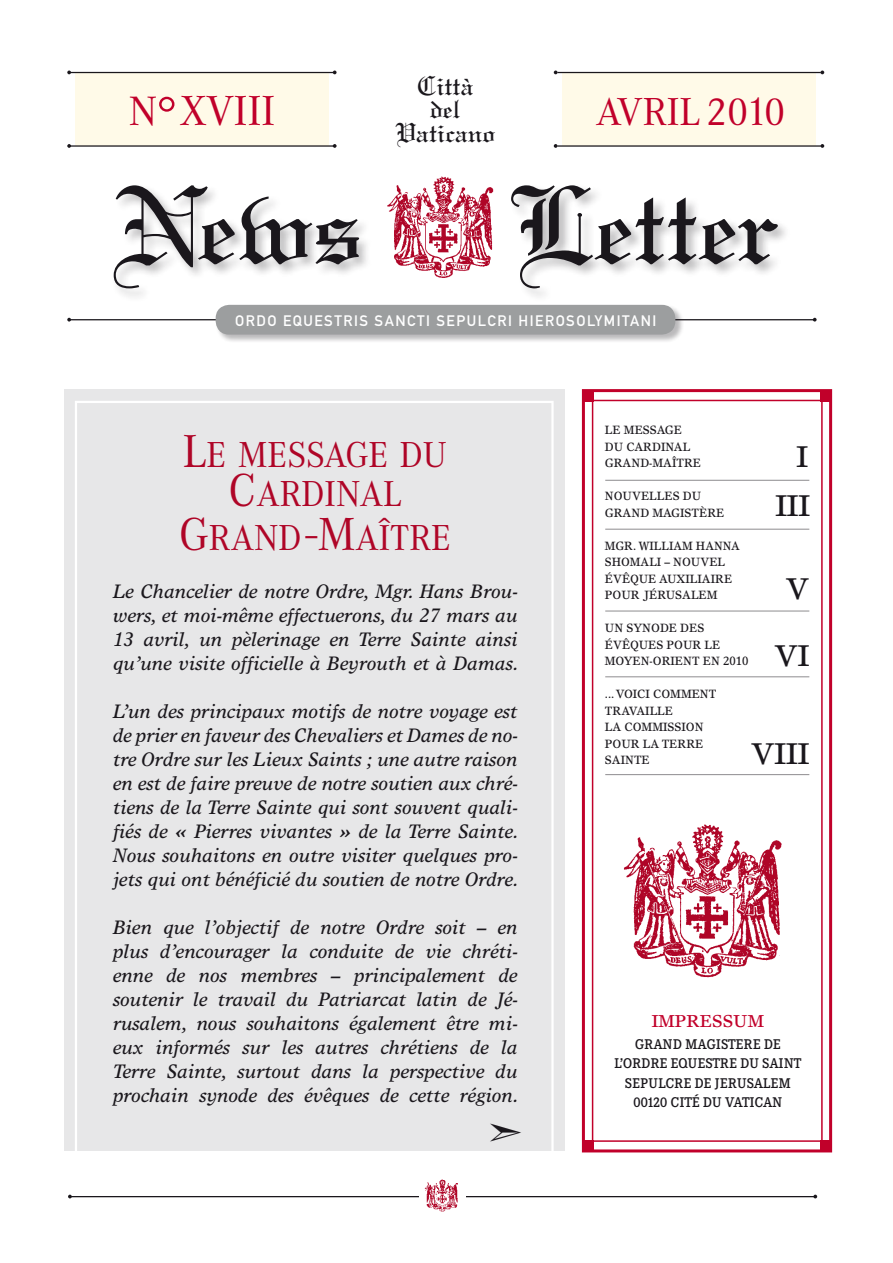
<style>
.page{position:relative;width:893px;height:1263px;background:#fff}
.page>*{position:absolute;margin:0;border:0;box-sizing:border-box;transform-origin:0 0}
.t1{font:117.15px "Linotext";color:#1a171c}
.t2{font:43.5px "Corporate A";color:#c1002a}
.t3{font:40.5px "Corporate A";color:#c1002a}
.t4{font:37.5px/39px "Corporate A";color:#af0527;text-align:center}
.t5{font:30px "Times Europa";color:#1a171c}
.t6{font:29.1px/23.5px "Linotext";color:#1a171c;text-align:center}
.t7{font:italic 19.5px/24px "Times Europa";color:#1a171c;text-align:justify}
.t8{font:17.25px "Times Europa";color:#c1002a}
.t9{font:15px "DIN Mittelschrift Std";letter-spacing:.1em;color:#fff}
.t10{font:500 13.8px "Corporate EBQ";letter-spacing:.03em;color:#1a171c;scale:.95 1}
.t11{font:500 13.8px "Corporate EBQ";letter-spacing:-.03em;color:#1a171c;scale:.95 1}
.t12{font:12px/16.5px "Times Europa";color:#1a171c;scale:.95 1}
.t13{font:12px/16.5px "Times Europa";color:#1a171c;scale:.94 1}
.s1{font-size:42.45px}
.s2{font-size:54.45px}
.s3{font-size:48px}
</style>
<div class="page">
<div style="left:64px;top:389px;width:501px;height:761px;background:#e7e7e8"></div>
<div style="left:592px;top:400px;width:231px;height:742px;background:#fff;border:2px solid #c1002a"></div>
<div style="left:582px;top:389px;width:250px;height:763px;border:3px solid #c1002a"></div>
<hr style="left:70px;top:1196px;width:746px;height:1px;background:#1a171c">
<div style="left:419px;top:1184px;width:47px;height:19px;background:#fff"></div>
<img style="left:424px;top:1179px;width:34px;height:33px">
<div style="left:75px;top:72px;width:253px;height:74px;background:#fffae8"></div>
<div style="left:563px;top:72px;width:253px;height:74px;background:#fffae8"></div>
<div style="left:112px;top:183px;width:679px;height:119px;background:#1a171c;opacity:.3"></div>
<div style="left:383px;top:169px;width:125px;height:121px;background:#fff"></div>
<img style="left:387px;top:176px;width:107px;height:102px">
<hr style="left:70px;top:145px;width:264px;height:2px;background:#1a171c">
<hr style="left:70px;top:72px;width:264px;height:1px;background:#1a171c">
<hr style="left:557px;top:145px;width:264px;height:2px;background:#1a171c">
<hr style="left:69px;top:319px;width:746px;height:1px;background:#1a171c">
<hr style="left:557px;top:72px;width:264px;height:1px;background:#1a171c">
<svg style="left:554px;top:144px;width:3px;height:4px"></svg>
<svg style="left:333px;top:144px;width:4px;height:4px"></svg>
<svg style="left:67px;top:144px;width:4px;height:4px"></svg>
<svg style="left:67px;top:318px;width:4px;height:4px"></svg>
<svg style="left:813px;top:318px;width:4px;height:4px"></svg>
<svg style="left:820px;top:144px;width:4px;height:4px"></svg>
<svg style="left:820px;top:71px;width:4px;height:3px"></svg>
<div style="left:215px;top:304px;width:469px;height:39px;background:#1a171c;opacity:.3"></div>
<div style="left:216px;top:305px;width:459px;height:30px;background:#9c9e9f;border-radius:13px"></div>
<div style="left:583px;top:391px;width:11px;height:11px;background:#c1002a"></div>
<div style="left:821px;top:391px;width:10px;height:11px;background:#c1002a"></div>
<div style="left:583px;top:1140px;width:11px;height:11px;background:#c1002a"></div>
<div style="left:821px;top:1140px;width:10px;height:11px;background:#c1002a"></div>
<img style="left:623px;top:824px;width:159px;height:154px">
<div style="left:75px;top:401px;width:479px;height:763px;border:2px solid #fff"></div>
<hr style="left:605px;top:480px;width:204px;height:1px;background:#1a171c">
<hr style="left:605px;top:529px;width:204px;height:1px;background:#1a171c">
<hr style="left:605px;top:611px;width:204px;height:1px;background:#1a171c">
<hr style="left:605px;top:676px;width:204px;height:1px;background:#1a171c">
<hr style="left:605px;top:774px;width:204px;height:1px;background:#1a171c">
<h3 class="t6" style="left:395px;top:73px;width:102px">Città<br>del<br>Vaticano</h3>
<h2 class="t2" style="left:129px;top:87px;width:148px"><span class="s1">N</span><span class="s2">°</span>XVIII</h2>
<h3 class="t3" style="left:596px;top:89px;width:191px">AVRIL 2010</h3>
<h1 class="t1" style="left:112px;top:156px;width:253px">News</h1>
<h1 class="t1" style="left:510px;top:156px;width:272px">Letter</h1>
<p class="t9" style="left:235px;top:312px;width:423px">ORDO EQUESTRIS SANCTI SEPULCRI HIEROSOLYMITANI</p>
<h3 class="t4" style="left:183px;top:436px;width:266px"><span class="s3">L</span>E MESSAGE DU<br><span class="s3">C</span>ARDINAL</h3>
<h3 class="t4" style="left:179px;top:519px;width:273px"><span class="s3">G</span>RAND<span class="s3">-M</span>AÎTRE</h3>
<p class="t7" style="left:113px;top:579px;width:407px">Le Chancelier de notre Ordre, Mgr. Hans Brou&shy;wers, et moi-même effectuerons, du 27 mars au 13 avril, un pèlerinage en Terre Sainte ainsi qu’une visite officielle à Beyrouth et à Damas.</p>
<p class="t7" style="left:113px;top:699px;width:407px">L’un des principaux motifs de notre voyage est de prier en faveur des Chevaliers et Dames de no&shy;tre Ordre sur les Lieux Saints ; une autre raison en est de faire preuve de notre soutien aux chré&shy;tiens de la Terre Sainte qui sont souvent quali&shy;fiés de « Pierres vivantes » de la Terre Sainte.<br>Nous souhaitons en outre visiter quelques pro&shy;jets qui ont bénéficié du soutien de notre Ordre.</p>
<p class="t7" style="left:113px;top:915px;width:407px">Bien que l’objectif de notre Ordre soit – en plus d’encourager la conduite de vie chréti&shy;enne de nos membres – principalement de soutenir le travail du Patriarcat latin de Jé&shy;rusalem, nous souhaitons également être mi&shy;eux informés sur les autres chrétiens de la Terre Sainte, surtout dans la perspective du prochain synode des évêques de cette région.</p>
<p class="t12" style="left:605px;top:422px;width:103px">LE MESSAGE<br>DU CARDINAL<br>GRAND-MAÎTRE</p>
<p class="t12" style="left:605px;top:488px;width:127px">NOUVELLES DU<br>GRAND MAGISTÈRE</p>
<p class="t13" style="left:605px;top:537px;width:145px">MGR. WILLIAM HANNA<br>SHOMALI – NOUVEL<br>ÉVÊQUE AUXILIAIRE<br>POUR JÉRUSALEM</p>
<p class="t12" style="left:605px;top:620px;width:153px">UN SYNODE DES<br>ÉVÊQUES POUR LE<br>MOYEN-ORIENT EN 2010</p>
<p class="t12" style="left:605px;top:686px;width:119px">... VOICI COMMENT<br>TRAVAILLE<br>LA COMMISSION<br>POUR LA TERRE<br>SAINTE</p>
<h3 class="t5" style="left:797px;top:439px;width:12px">I</h3>
<h3 class="t5" style="left:775px;top:488px;width:13px">III</h3>
<h3 class="t5" style="left:786px;top:571px;width:24px">V</h3>
<h3 class="t5" style="left:775px;top:638px;width:19px">VI</h3>
<h3 class="t5" style="left:751px;top:736px;width:16px">VIII</h3>
<p class="t8" style="left:652px;top:1011px;width:14px">IMPRESSUM</p>
<p class="t10" style="left:635px;top:1036px;width:155px">GRAND MAGISTERE DE</p>
<p class="t10" style="left:614px;top:1055px;width:198px">L’ORDRE EQUESTRE DU SAINT</p>
<p class="t10" style="left:625px;top:1075px;width:176px">SEPULCRE DE JERUSALEM</p>
<p class="t11" style="left:634px;top:1094px;width:115px">00120 CITÉ DU VATICAN</p>
</div>
